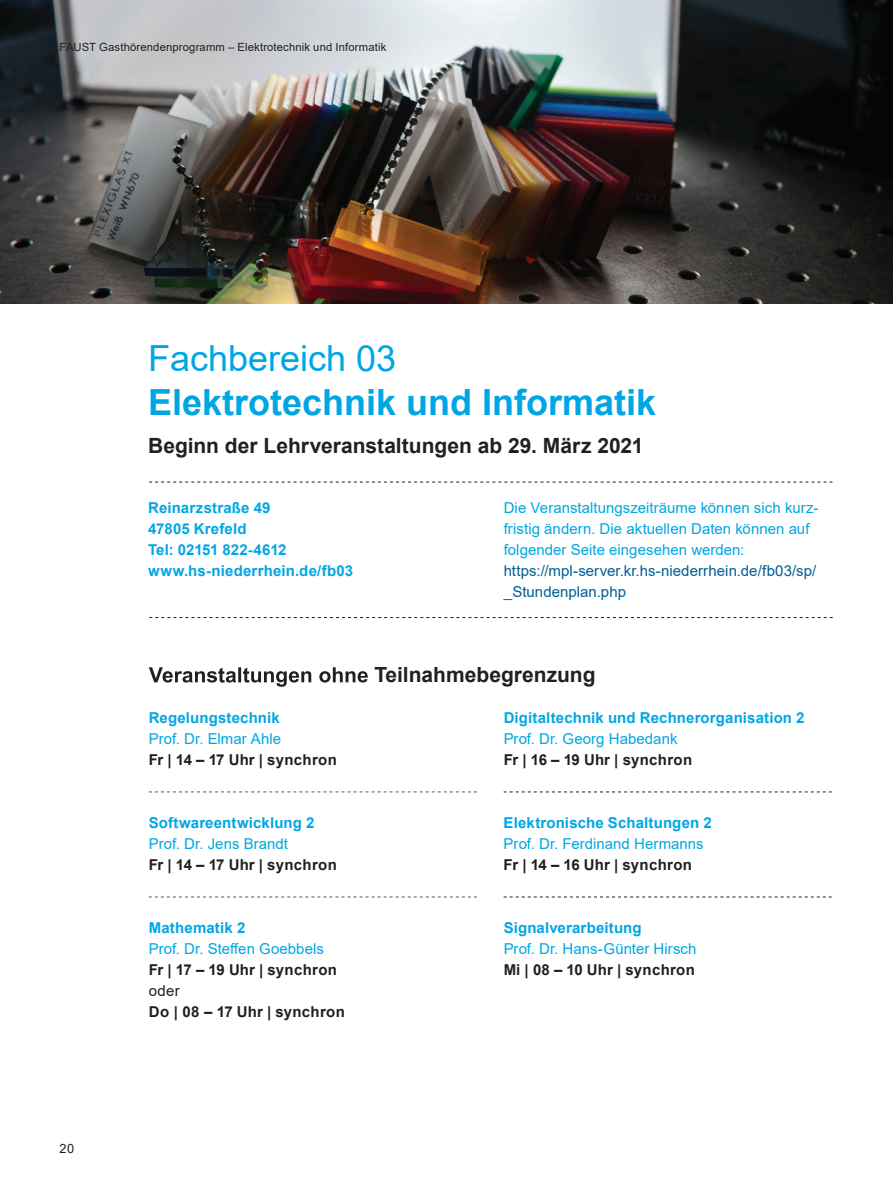
<style>
.page{position:relative;width:893px;height:1191px;background:#fff}
.page>*{position:absolute;margin:0;border:0;box-sizing:border-box;transform-origin:0 0}
.t1{font:700 36px "Arial";color:#00a6e4}
.t2{font:36px "Arial";color:#00a6e4}
.t3{font:700 21px "Arial";color:#231f20}
.t4{font:15px/21px "Arial";letter-spacing:.005em;color:#00a6e4}
.t5{font:700 15px/21px "Arial";letter-spacing:.01em;color:#00a6e4}
.t6{font:700 15px "Arial";letter-spacing:.015em;color:#231f20}
.t7{font:15px/21px "Arial";letter-spacing:.005em;color:#005e97}
.t8{font:15px "Arial";color:#231f20}
.t9{font:12.75px "Arial";color:#231f20}
.t10{font:11.25px "Arial";letter-spacing:.015em;color:#231f20}
</style>
<div class="page">
<svg style="left:504px;top:791px;width:328px;height:1px"></svg>
<svg style="left:504px;top:896px;width:328px;height:1px"></svg>
<img style="left:0;top:0;width:893px;height:303px">
<svg style="left:149px;top:617px;width:684px;height:1px"></svg>
<svg style="left:149px;top:482px;width:683px;height:1px"></svg>
<svg style="left:149px;top:667px;width:219px;height:19px"></svg>
<svg style="left:149px;top:791px;width:328px;height:1px"></svg>
<svg style="left:149px;top:896px;width:328px;height:1px"></svg>
<p class="t10" style="left:60px;top:39px;width:328px">FAUST Gasthörendenprogramm – Elektrotechnik und Informatik</p>
<h1 class="t2" style="left:148px;top:334px;width:250px">Fachbereich 03</h1>
<h1 class="t1" style="left:148px;top:376px;width:510px">Elektrotechnik und Informatik</h1>
<h2 class="t3" style="left:148px;top:431px;width:497px">Beginn der Lehrveranstaltungen ab 29. März 2021</h2>
<p class="t9" style="left:60px;top:1139px;width:16px">20</p>
<p class="t5" style="left:148px;top:497px;width:207px">Reinarzstraße 49<br>47805 Krefeld<br>Tel: 02151 822-4612 www.hs-niederrhein.de/fb03</p>
<p class="t4" style="left:504px;top:497px;width:316px">Die Veranstaltungszeiträume können sich kurz&shy;fristig ändern. Die aktuellen Daten können auf folgender Seite eingesehen werden:</p>
<p class="t7" style="left:504px;top:560px;width:314px">https://mpl-server.kr.hs-niederrhein.de/fb03/sp/ _Stundenplan.php</p>
<p class="t5" style="left:149px;top:707px;width:132px">Regelungstechnik</p>
<p class="t4" style="left:149px;top:728px;width:134px">Prof. Dr. Elmar Ahle</p>
<p class="t6" style="left:149px;top:749px;width:189px">Fr | 14 – 17 Uhr | synchron</p>
<p class="t5" style="left:149px;top:812px;width:167px">Softwareentwicklung 2</p>
<p class="t4" style="left:149px;top:833px;width:141px">Prof. Dr. Jens Brandt</p>
<p class="t6" style="left:149px;top:854px;width:189px">Fr | 14 – 17 Uhr | synchron</p>
<p class="t5" style="left:149px;top:917px;width:98px">Mathematik 2</p>
<p class="t4" style="left:149px;top:938px;width:177px">Prof. Dr. Steffen Goebbels</p>
<p class="t6" style="left:149px;top:959px;width:190px">Fr | 17 – 19 Uhr | synchron</p>
<p class="t8" style="left:149px;top:980px;width:32px">oder</p>
<p class="t6" style="left:149px;top:1001px;width:198px">Do | 08 – 17 Uhr | synchron</p>
<h2 class="t3" style="left:374px;top:660px;width:223px">Teilnahmebegrenzung</h2>
<p class="t5" style="left:504px;top:707px;width:302px">Digitaltechnik und Rechnerorganisation 2</p>
<p class="t4" style="left:504px;top:728px;width:175px">Prof. Dr. Georg Habedank</p>
<p class="t6" style="left:504px;top:749px;width:190px">Fr | 16 – 19 Uhr | synchron</p>
<p class="t5" style="left:504px;top:812px;width:210px">Elektronische Schaltungen 2</p>
<p class="t4" style="left:504px;top:833px;width:202px">Prof. Dr. Ferdinand Hermanns</p>
<p class="t6" style="left:504px;top:854px;width:190px">Fr | 14 – 16 Uhr | synchron</p>
<p class="t5" style="left:504px;top:917px;width:140px">Signalverarbeitung</p>
<p class="t4" style="left:504px;top:938px;width:194px">Prof. Dr. Hans-Günter Hirsch</p>
<p class="t6" style="left:504px;top:959px;width:193px">Mi | 08 – 10 Uhr | synchron</p>
</div>
